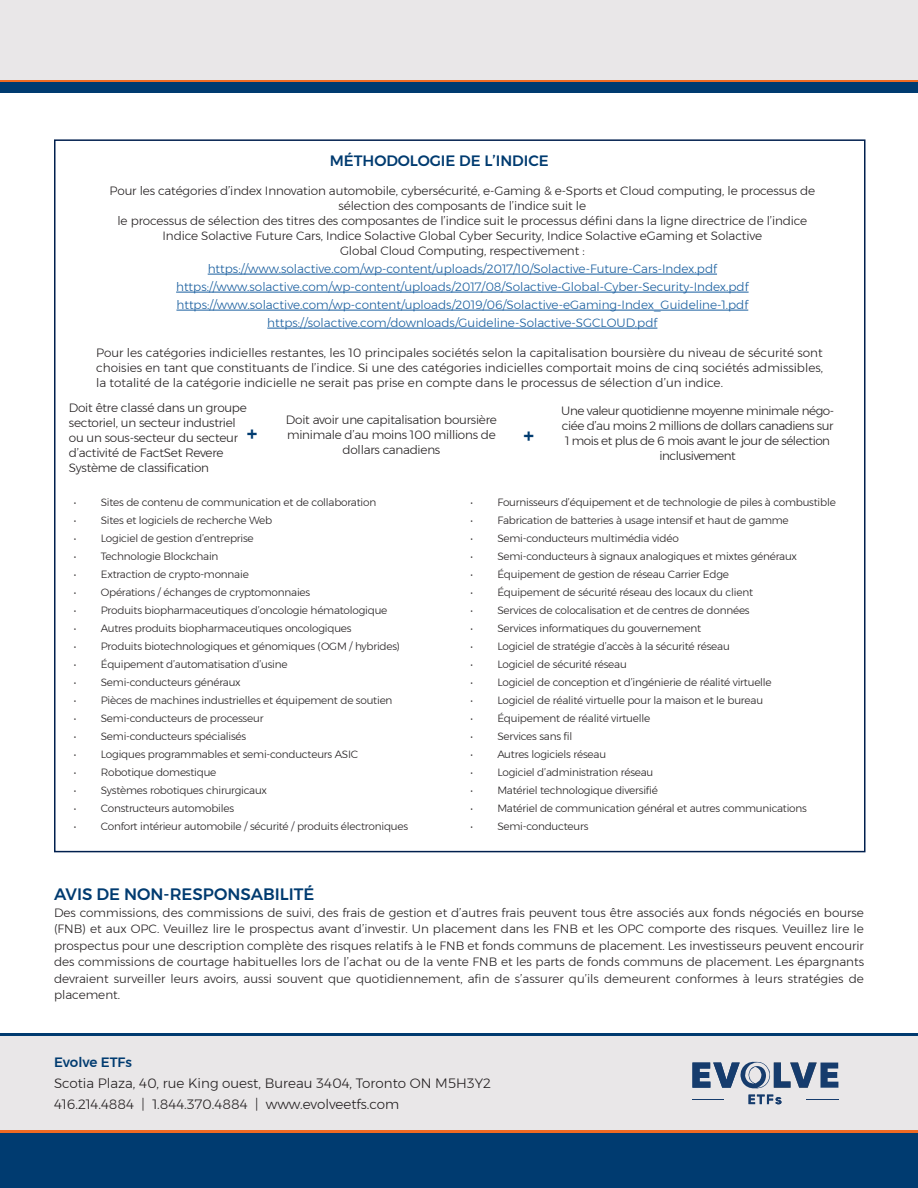
<style>
.page{position:relative;width:918px;height:1188px;background:#fff}
.page>*{position:absolute;margin:0;border:0;box-sizing:border-box;transform-origin:0 0}
.t1{font:600 21px "Montserrat";color:#003b70}
.t2{font:500 16.5px "Montserrat";color:#003b70}
.t3{font:500 15px "Montserrat";color:#003b70}
.t4{font:300 13.5px/21px "Montserrat";color:#231f20}
.t5{font:500 13.5px "Montserrat";color:#003b70}
.t6{font:300 12px/15px "Montserrat";letter-spacing:-.01em;color:#231f20;text-align:center}
.t7{font:300 12px "Montserrat";color:#175d9e}
.t8{font:300 12px/15px "Montserrat";letter-spacing:-.04em;color:#231f20;text-align:center}
.t9{font:300 10.5px "Montserrat";letter-spacing:-.02em;color:#231f20}
</style>
<div class="page">
<div style="left:0;top:0;width:918px;height:80px;background:#e9e7e8"></div>
<hr style="left:0;top:80px;width:918px;height:3px;background:#ef6a22">
<div style="left:0;top:83px;width:918px;height:10px;background:#003b70"></div>
<div style="left:0;top:1036px;width:918px;height:94px;background:#e9e7e8"></div>
<hr style="left:0;top:1033px;width:918px;height:3px;background:#003b70">
<div style="left:0;top:1132px;width:918px;height:56px;background:#003b70"></div>
<hr style="left:0;top:1130px;width:918px;height:3px;background:#ef6a22">
<hr style="left:208px;top:274px;width:509px;height:1px;background:#175d9e">
<hr style="left:176px;top:292px;width:573px;height:1px;background:#175d9e">
<hr style="left:176px;top:310px;width:572px;height:1px;background:#175d9e">
<hr style="left:267px;top:328px;width:390px;height:1px;background:#175d9e">
<hr style="left:806px;top:1099px;width:32px;height:1px;background:#163c6d">
<hr style="left:692px;top:1099px;width:32px;height:1px;background:#163c6d">
<svg style="left:749px;top:1095px;width:32px;height:9px"></svg>
<svg style="left:692px;top:1062px;width:146px;height:27px"></svg>
<p class="t3" style="left:330px;top:149px;width:221px">MÉTHODOLOGIE DE L’INDICE</p>
<p class="t6" style="left:110px;top:183px;width:707px">Pour les catégories d’index Innovation automobile, cybersécurité, e-Gaming &amp; e-Sports et Cloud computing, le processus de sélection des composants de l’indice suit le</p>
<p class="t6" style="left:117px;top:213px;width:691px">le processus de sélection des titres des composantes de l’indice suit le processus défini dans la ligne directrice de l’indice</p>
<p class="t6" style="left:163px;top:228px;width:601px">Indice Solactive Future Cars, Indice Solactive Global Cyber Security, Indice Solactive eGaming et Solactive</p>
<p class="t6" style="left:340px;top:243px;width:246px">Global Cloud Computing, respectivement :</p>
<p class="t7" style="left:208px;top:260px;width:511px">https://www.solactive.com/wp-content/uploads/2017/10/Solactive-Future-Cars-Index.pdf</p>
<p class="t7" style="left:176px;top:278px;width:574px">https://www.solactive.com/wp-content/uploads/2017/08/Solactive-Global-Cyber-Security-Index.pdf</p>
<p class="t7" style="left:176px;top:296px;width:573px">https://www.solactive.com/wp-content/uploads/2019/06/Solactive-eGaming-Index_Guideline-1.pdf</p>
<p class="t7" style="left:267px;top:314px;width:392px">https://solactive.com/downloads/Guideline-Solactive-SGCLOUD.pdf</p>
<p class="t6" style="left:96px;top:345px;width:728px;text-align:justify">Pour les catégories indicielles restantes, les 10 principales sociétés selon la capitalisation boursière du niveau de sécurité sont choisies en tant que constituants de l’indice. Si une des catégories indicielles comportait moins de cinq sociétés admissibles, la totalité de la catégorie indicielle ne serait pas prise en compte dans le processus de sélection d’un indice.</p>
<p class="t6" style="left:69px;top:400px;width:180px;text-align:left">Doit être classé dans un groupe sectoriel, un secteur industriel ou un sous-secteur du secteur d’activité de FactSet Revere</p>
<p class="t6" style="left:69px;top:460px;width:142px">Système de classification</p>
<p class="t6" style="left:286px;top:412px;width:213px">Doit avoir une capitalisation boursière minimale d’au moins 100 millions de dollars canadiens</p>
<p class="t8" style="left:561px;top:403px;width:274px">Une valeur quotidienne moyenne minimale négo&shy;ciée d’au moins 2 millions de dollars canadiens sur 1 mois et plus de 6 mois avant le jour de sélection inclusivement</p>
<p class="t1" style="left:247px;top:417px;width:12px">+</p>
<p class="t1" style="left:524px;top:419px;width:12px">+</p>
<p class="t9" style="left:74px;top:494px;width:304px">• Sites de contenu de communication et de collaboration</p>
<p class="t9" style="left:74px;top:512px;width:200px">• Sites et logiciels de recherche Web</p>
<p class="t9" style="left:74px;top:530px;width:181px">• Logiciel de gestion d’entreprise</p>
<p class="t9" style="left:74px;top:548px;width:146px">• Technologie Blockchain</p>
<p class="t9" style="left:74px;top:566px;width:177px">• Extraction de crypto-monnaie</p>
<p class="t9" style="left:74px;top:584px;width:238px">• Opérations / échanges de cryptomonnaies</p>
<p class="t9" style="left:74px;top:602px;width:315px">• Produits biopharmaceutiques d’oncologie hématologique</p>
<p class="t9" style="left:74px;top:620px;width:279px">• Autres produits biopharmaceutiques oncologiques</p>
<p class="t9" style="left:74px;top:638px;width:328px">• Produits biotechnologiques et génomiques (OGM / hybrides)</p>
<p class="t9" style="left:74px;top:656px;width:215px">• Équipement d’automatisation d’usine</p>
<p class="t9" style="left:74px;top:674px;width:168px">• Semi-conducteurs généraux</p>
<p class="t9" style="left:74px;top:692px;width:320px">• Pièces de machines industrielles et équipement de soutien</p>
<p class="t9" style="left:74px;top:710px;width:191px">• Semi-conducteurs de processeur</p>
<p class="t9" style="left:74px;top:728px;width:174px">• Semi-conducteurs spécialisés</p>
<p class="t9" style="left:74px;top:746px;width:286px">• Logiques programmables et semi-conducteurs ASIC</p>
<p class="t9" style="left:74px;top:764px;width:144px">• Robotique domestique</p>
<p class="t9" style="left:74px;top:782px;width:195px">• Systèmes robotiques chirurgicaux</p>
<p class="t9" style="left:74px;top:800px;width:162px">• Constructeurs automobiles</p>
<p class="t9" style="left:74px;top:818px;width:336px">• Confort intérieur automobile / sécurité / produits électroniques</p>
<p class="t9" style="left:470px;top:494px;width:367px">• Fournisseurs d’équipement et de technologie de piles à combustible</p>
<p class="t9" style="left:470px;top:512px;width:320px">• Fabrication de batteries à usage intensif et haut de gamme</p>
<p class="t9" style="left:470px;top:530px;width:210px">• Semi-conducteurs multimédia vidéo</p>
<p class="t9" style="left:470px;top:548px;width:328px">• Semi-conducteurs à signaux analogiques et mixtes généraux</p>
<p class="t9" style="left:470px;top:566px;width:260px">• Équipement de gestion de réseau Carrier Edge</p>
<p class="t9" style="left:470px;top:584px;width:284px">• Équipement de sécurité réseau des locaux du client</p>
<p class="t9" style="left:470px;top:602px;width:281px">• Services de colocalisation et de centres de données</p>
<p class="t9" style="left:470px;top:620px;width:232px">• Services informatiques du gouvernement</p>
<p class="t9" style="left:470px;top:638px;width:261px">• Logiciel de stratégie d’accès à la sécurité réseau</p>
<p class="t9" style="left:470px;top:656px;width:158px">• Logiciel de sécurité réseau</p>
<p class="t9" style="left:470px;top:674px;width:303px">• Logiciel de conception et d’ingénierie de réalité virtuelle</p>
<p class="t9" style="left:470px;top:692px;width:294px">• Logiciel de réalité virtuelle pour la maison et le bureau</p>
<p class="t9" style="left:470px;top:710px;width:181px">• Équipement de réalité virtuelle</p>
<p class="t9" style="left:470px;top:728px;width:104px">• Services sans fil</p>
<p class="t9" style="left:470px;top:746px;width:137px">• Autres logiciels réseau</p>
<p class="t9" style="left:470px;top:764px;width:185px">• Logiciel d’administration réseau</p>
<p class="t9" style="left:470px;top:782px;width:189px">• Matériel technologique diversifié</p>
<p class="t9" style="left:470px;top:800px;width:338px">• Matériel de communication général et autres communications</p>
<p class="t9" style="left:470px;top:818px;width:120px">• Semi-conducteurs</p>
<p class="t2" style="left:54px;top:881px;width:262px">AVIS DE NON-RESPONSABILITÉ</p>
<p class="t6" style="left:54px;top:904px;width:812px;line-height:16.5px;text-align:justify">Des commissions, des commissions de suivi, des frais de gestion et d’autres frais peuvent tous être associés aux fonds négociés en bourse (FNB) et aux OPC. Veuillez lire le prospectus avant d’investir. Un placement dans les FNB et les OPC comporte des risques. Veuillez lire le prospectus pour une description complète des risques relatifs à le FNB et fonds communs de placement. Les investisseurs peuvent encourir des commissions de courtage habituelles lors de l’achat ou de la vente FNB et les parts de fonds communs de placement. Les épargnants devraient surveiller leurs avoirs, aussi souvent que quotidiennement, afin de s’assurer qu’ils demeurent conformes à leurs stratégies de placement.</p>
<p class="t5" style="left:54px;top:1052px;width:80px">Evolve ETFs</p>
<p class="t4" style="left:54px;top:1073px;width:438px">Scotia Plaza, 40, rue King ouest, Bureau 3404, Toronto ON M5H3Y2<br>416.214.4884 | 1.844.370.4884 | www.evolveetfs.com</p>
</div>
